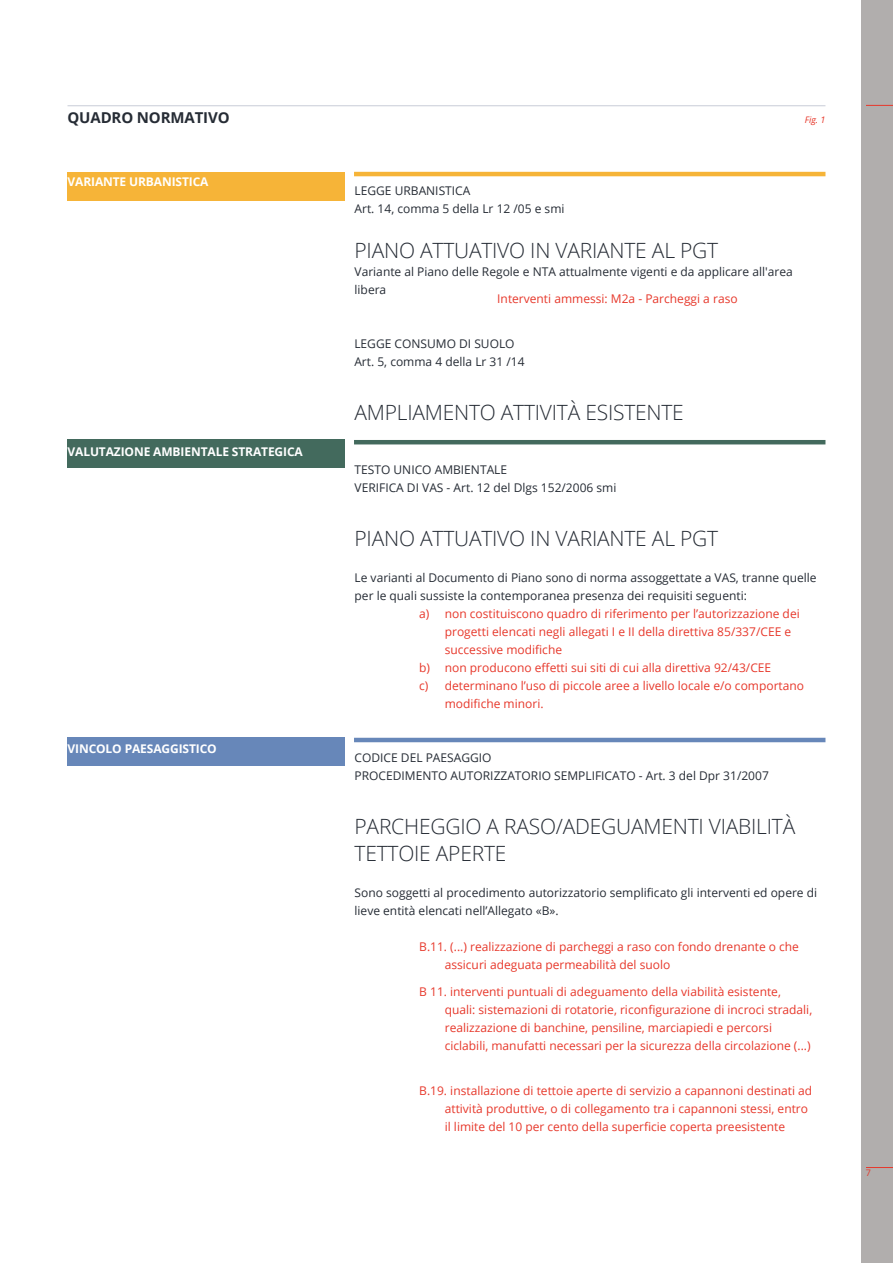
<style>
.page{position:relative;width:893px;height:1263px;background:#fff}
.page>*{position:absolute;margin:0;border:0;box-sizing:border-box;transform-origin:0 0}
.t1{font:300 21px/27px "Open Sans";letter-spacing:-.01em;color:#262c35}
.t2{font:700 15px "Open Sans";letter-spacing:-.01em;color:#262c35}
.t3{font:12px/18px "Open Sans 2";color:#e7382b}
.t4{font:12px/18px "Open Sans 2";color:#262c35}
.t5{font:700 12px "Open Sans";letter-spacing:-.01em;color:#fff}
.t6{font:9px "Open Sans Italic 2";color:#e7382b}
.t7{font:9px "Open Sans 2";color:#e7382b}
</style>
<div class="page">
<div style="left:861px;top:0;width:32px;height:1263px;background:#b1aead"></div>
<svg style="left:866px;top:105px;width:27px;height:1px"></svg>
<svg style="left:866px;top:1167px;width:27px;height:1px"></svg>
<hr style="left:68px;top:105px;width:757px;height:1px;background:#c9ccd7">
<div style="left:68px;top:172px;width:277px;height:28px;background:#f6b438"></div>
<div style="left:68px;top:439px;width:277px;height:29px;background:#436a5d"></div>
<div style="left:68px;top:737px;width:277px;height:29px;background:#6787b9"></div>
<hr style="left:354px;top:172px;width:471px;height:4px;background:#f6b438">
<hr style="left:354px;top:440px;width:471px;height:4px;background:#436a5d">
<hr style="left:354px;top:738px;width:471px;height:4px;background:#6787b9">
<p class="t2" style="left:68px;top:107px;width:164px">QUADRO NORMATIVO</p>
<p class="t6" style="left:805px;top:114px;width:22px">Fig. 1</p>
<p class="t5" style="left:68px;top:173px;width:143px">VARIANTE URBANISTICA</p>
<p class="t5" style="left:68px;top:443px;width:237px">VALUTAZIONE AMBIENTALE STRATEGICA</p>
<p class="t5" style="left:68px;top:740px;width:151px">VINCOLO PAESAGGISTICO</p>
<p class="t4" style="left:355px;top:181px;width:211px">LEGGE URBANISTICA<br>Art. 14, comma 5 della Lr 12 /05 e smi</p>
<h1 class="t1" style="left:355px;top:236px;width:365px">PIANO ATTUATIVO IN VARIANTE AL PGT</h1>
<p class="t4" style="left:355px;top:262px;width:440px">Variante al Piano delle Regole e NTA attualmente vigenti e da applicare all'area libera</p>
<p class="t3" style="left:497px;top:289px;width:242px">Interventi ammessi: M2a - Parcheggi a raso</p>
<p class="t4" style="left:354px;top:334px;width:172px">LEGGE CONSUMO DI SUOLO<br>Art. 5, comma 4 della Lr 31 /14</p>
<h1 class="t1" style="left:354px;top:398px;width:331px">AMPLIAMENTO ATTIVITÀ ESISTENTE</h1>
<p class="t4" style="left:355px;top:460px;width:263px">TESTO UNICO AMBIENTALE<br>VERIFICA DI VAS - Art. 12 del Dlgs 152/2006 smi</p>
<h1 class="t1" style="left:355px;top:524px;width:365px">PIANO ATTUATIVO IN VARIANTE AL PGT</h1>
<p class="t4" style="left:355px;top:568px;width:464px">Le varianti al Documento di Piano sono di norma assoggettate a VAS, tranne quelle per le quali sussiste la contemporanea presenza dei requisiti seguenti:</p>
<p class="t3" style="left:419px;top:604px;width:382px">a) non costituiscono quadro di riferimento per l’autorizzazione dei</p>
<p class="t3" style="left:445px;top:622px;width:348px">progetti elencati negli allegati I e II della direttiva 85/337/CEE e</p>
<p class="t3" style="left:445px;top:640px;width:119px">successive modifiche</p>
<p class="t3" style="left:419px;top:658px;width:353px">b) non producono effetti sui siti di cui alla direttiva 92/43/CEE</p>
<p class="t3" style="left:419px;top:676px;width:386px">c) determinano l’uso di piccole aree a livello locale e/o comportano</p>
<p class="t3" style="left:445px;top:694px;width:100px">modifiche minori.</p>
<p class="t4" style="left:355px;top:748px;width:416px">CODICE DEL PAESAGGIO<br>PROCEDIMENTO AUTORIZZATORIO SEMPLIFICATO - Art. 3 del Dpr 31/2007</p>
<h1 class="t1" style="left:355px;top:812px;width:442px">PARCHEGGIO A RASO/ADEGUAMENTI VIABILITÀ<br>TETTOIE APERTE</h1>
<p class="t4" style="left:355px;top:883px;width:464px">Sono soggetti al procedimento autorizzatorio semplificato gli interventi ed opere di lieve entità elencati nell’Allegato «B».</p>
<p class="t3" style="left:445px;top:937px;width:356px;text-indent:-26px">B.11. (...) realizzazione di parcheggi a raso con fondo drenante o che assicuri adeguata permeabilità del suolo</p>
<p class="t3" style="left:445px;top:982px;width:369px;text-indent:-26px">B 11. interventi puntuali di adeguamento della viabilità esistente, quali: sistemazioni di rotatorie, riconfigurazione di incroci stradali, realizzazione di banchine, pensiline, marciapiedi e percorsi ciclabili, manufatti necessari per la sicurezza della circolazione (...)</p>
<p class="t3" style="left:445px;top:1081px;width:369px;text-indent:-26px">B.19. installazione di tettoie aperte di servizio a capannoni destinati ad attività produttive, o di collegamento tra i capannoni stessi, entro il limite del 10 per cento della superficie coperta preesistente</p>
<p class="t7" style="left:866px;top:1167px;width:7px">7</p>
</div>
